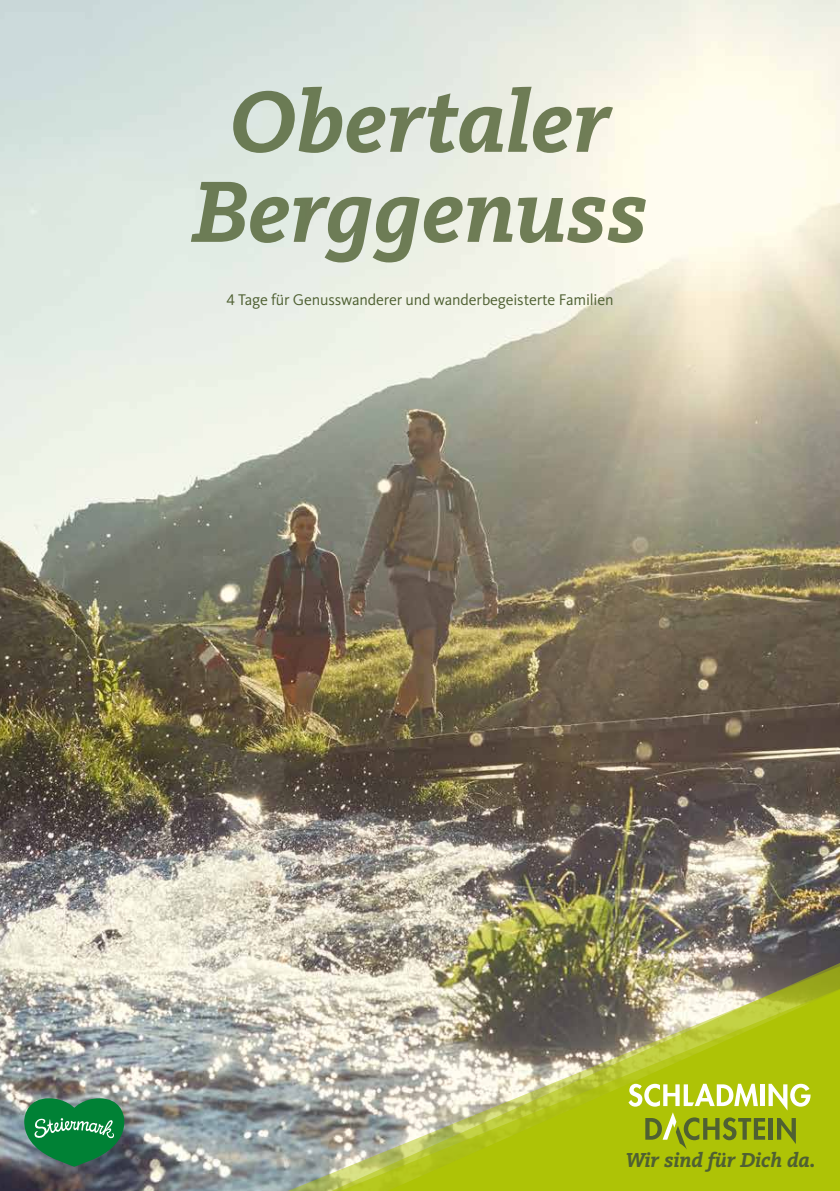
<style>
.page{position:relative;width:840px;height:1191px;background:#fff}
.page>*{position:absolute;margin:0;border:0;box-sizing:border-box;transform-origin:0 0}
.t1{font:italic 700 90px/90px "Kievit Slab Pro";color:#4f6032;text-align:center}
.t2{font:italic 700 21px "Kievit Slab Pro";color:#4f6032}
.t3{font:16px "Kievit Pro";letter-spacing:-.01em;color:#4f6032}
</style>
<div class="page">
<img style="left:0;top:0;width:839px;height:1191px">
<svg style="left:24px;top:1098px;width:100px;height:68px;background:#2a8653"></svg>
<img style="left:255px;top:943px;width:584px;height:248px">
<svg style="left:387px;top:989px;width:452px;height:202px;background:#afb84b"></svg>
<svg style="left:628px;top:1083px;width:182px;height:66px;background:#b0c036"></svg>
<h1 class="t1" style="left:192px;top:77px;width:456px">Obertaler<br>Berggenuss</h1>
<p class="t3" style="left:226px;top:290px;width:388px">4 Tage für Genusswanderer und wanderbegeisterte Familien</p>
<h2 class="t2" style="left:625px;top:1147px;width:192px">Wir sind für Dich da.</h2>
</div>
